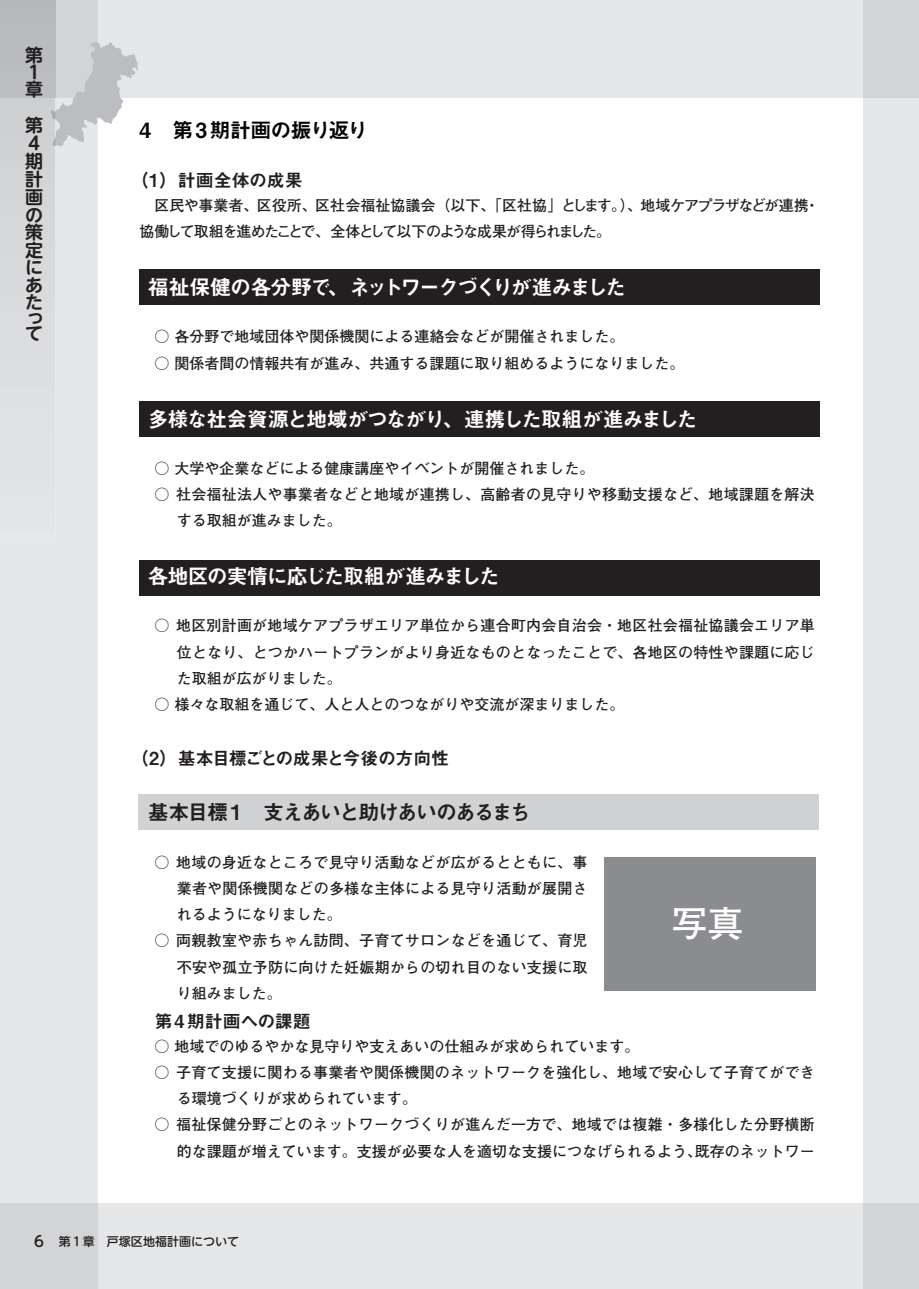
<style>
.page{position:relative;width:919px;height:1289px;background:#fff}
.page>*{position:absolute;margin:0;border:0;box-sizing:border-box;transform-origin:0 0}
.t1{font:700 36px "Futo Go B101 Pr 6 N";color:#fff}
.t2{font:21px "Midashi Go Pr 6 N MB31";letter-spacing:-.07em;color:#fff}
.t3{font:21px "Midashi Go Pr 6 N MB31";letter-spacing:-.095em;color:#fff}
.t4{font:21px "Midashi Go Pr 6 N MB31";letter-spacing:-.09em;color:#231f20}
.t5{font:21px "Midashi Go Pr 6 N MB31";letter-spacing:-.035em;color:#030303}
.t6{font:18px "Midashi Go Pr 6 N MB31";color:#231f20}
.t7{font:18px "Midashi Go Pr 6 N MB31";letter-spacing:-.03em;color:#231f20}
.t8{font:700 18px/17.7px "UD Shin M Go Pr 6 N De";color:#231f20}
.t9{font:700 15px/26.2px "Futo Go B101 Pr 6 N";color:#231f20;text-align:justify}
.t10{font:700 15px/26.2px "Futo Go B101 Pr 6 N";letter-spacing:-.065em;color:#231f20}
.t11{font:500 12px "UD Shin M Go Pr 6 N";color:#231f20}
.s1{font-size:15px}
</style>
<div class="page">
<div style="left:0;top:0;width:918px;height:98px;background:#e6e7e9"></div>
<div style="left:0;top:1203px;width:918px;height:85px;background:#e6e7e9"></div>
<div style="left:0;top:148px;width:98px;height:1055px;background:#e6e7e9"></div>
<div style="left:0;top:1203px;width:98px;height:85px;background:#d3d4d6"></div>
<div style="left:863px;top:98px;width:55px;height:1105px;background:#e6e7e9"></div>
<div style="left:863px;top:0;width:55px;height:98px;background:#d3d4d6"></div>
<div style="left:863px;top:1203px;width:55px;height:85px;background:#d3d4d6"></div>
<svg style="left:55px;top:0;width:83px;height:148px"></svg>
<img style="left:0;top:0;width:55px;height:540px">
<img style="left:51px;top:110px;width:4px;height:36px">
<div style="left:604px;top:857px;width:211px;height:133px;background:#8a8c8f"></div>
<div style="left:139px;top:269px;width:681px;height:36px;background:#231f20"></div>
<div style="left:139px;top:401px;width:681px;height:36px;background:#231f20"></div>
<div style="left:139px;top:559px;width:681px;height:36px;background:#231f20"></div>
<div style="left:138px;top:794px;width:681px;height:36px;background:#d1d2d4"></div>
<p class="t8" style="left:25px;top:45px;width:19px;line-height:17.2px">第<br>１章</p>
<p class="t8" style="left:25px;top:115px;width:19px">第<br>4期計画の策定にあた</p>
<p class="t8" style="left:25px;top:309px;width:18px;line-height:15px">って</p>
<h2 class="t5" style="left:139px;top:113px;width:230px">4　第3期計画の振り返り</h2>
<p class="t6" style="left:131px;top:166px;width:173px">（1）計画全体の成果</p>
<p class="t10" style="left:139px;top:192px;width:681px">　区民や事業者、区役所、区社会福祉協議会（以下、「区社協」とします。）、地域ケアプラザなどが連携・協働して取組を進めたことで、全体として以下のような成果が得られました。</p>
<h2 class="t3" style="left:148px;top:270px;width:480px">福祉保健の各分野で、ネットワークづくりが進みました</h2>
<p class="t9" style="left:154px;top:323px;width:471px">○ 各分野で地域団体や関係機関による連絡会などが開催されました。</p>
<p class="t9" style="left:154px;top:349px;width:531px">○ 関係者間の情報共有が進み、共通する課題に取り組めるようになりました。</p>
<h2 class="t2" style="left:148px;top:402px;width:551px">多様な社会資源と地域がつながり、連携した取組が進みました</h2>
<p class="t9" style="left:154px;top:454px;width:441px">○ 大学や企業などによる健康講座やイベントが開催されました。</p>
<p class="t9" style="left:177px;top:480px;width:639px;text-indent:-22px">○ 社会福祉法人や事業者などと地域が連携し、高齢者の見守りや移動支援など、地域課題を解決する取組が進みました。</p>
<h2 class="t2" style="left:148px;top:559px;width:353px">各地区の実情に応じた取組が進みました</h2>
<p class="t9" style="left:177px;top:612px;width:639px;text-indent:-22px">○ 地区別計画が地域ケアプラザエリア単位から連合町内会自治会・地区社会福祉協議会エリア単位となり、とつかハートプランがより身近なものとなったことで、各地区の特性や課題に応じた取組が広がりました。</p>
<p class="t9" style="left:154px;top:690px;width:471px">○ 様々な取組を通じて、人と人とのつながりや交流が深まりました。</p>
<p class="t7" style="left:131px;top:744px;width:320px">（2）基本目標ごとの成果と今後の方向性</p>
<h2 class="t4" style="left:148px;top:795px;width:384px">基本目標1　支えあいと助けあいのあるまち</h2>
<p class="t9" style="left:177px;top:848px;width:412px;text-indent:-22px">○ 地域の身近なところで見守り活動などが広がるとともに、事業者や関係機関などの多様な主体による見守り活動が展開されるようになりました。</p>
<p class="t9" style="left:177px;top:927px;width:412px;text-indent:-22px">○ 両親教室や赤ちゃん訪問、子育てサロンなどを通じて、育児不安や孤立予防に向けた妊娠期からの切れ目のない支援に取り組みました。</p>
<p class="t6" style="left:154px;top:1006px;width:158px">第4期計画への課題</p>
<p class="t9" style="left:154px;top:1032px;width:486px">○ 地域でのゆるやかな見守りや支えあいの仕組みが求められています。</p>
<p class="t9" style="left:177px;top:1058px;width:639px;text-indent:-22px">○ 子育て支援に関わる事業者や関係機関のネットワークを強化し、地域で安心して子育てができる環境づくりが求められています。</p>
<p class="t9" style="left:154px;top:1110px;width:662px;text-align:right">○ 福祉保健分野ごとのネットワークづくりが進んだ一方で、地域では複雑・多様化した分野横断的な課題が増えています。支援が必要な人を適切な支援につなげられるよう、既存のネットワー</p>
<h1 class="t1" style="left:671px;top:894px;width:73px">写真</h1>
<p class="t11" style="left:34px;top:1230px;width:206px"><span class="s1">6　</span>第１章　戸塚区地福計画について</p>
</div>
